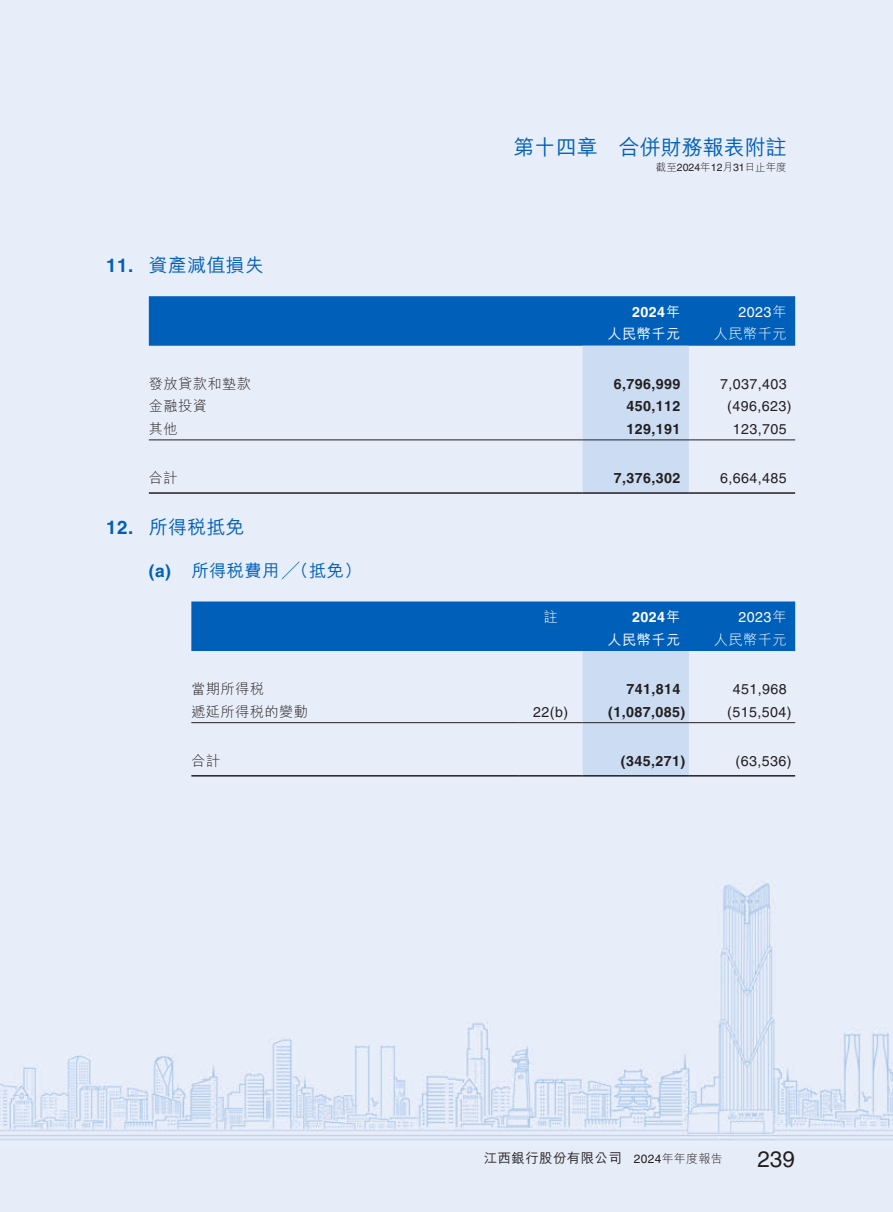
<style>
.page{position:relative;width:893px;height:1212px;background:#e7edf8}
.page>*{position:absolute;margin:0;border:0;box-sizing:border-box;transform-origin:0 0}
.t1{font:22.5px "Helvetica LT Std";color:#231f20}
.t2{font:500 21px "M Hei HK";color:#005fb9}
.t3{font:500 18.75px "M Hei HK";letter-spacing:.03em;color:#005fb9}
.t4{font:500 17.25px "M Hei HK";letter-spacing:.03em;color:#005fb9}
.t5{font:14.25px "Helvetica LT Std";letter-spacing:.03em;color:#231f20}
.t6{font:700 14.25px "Helvetica LT Std";letter-spacing:.03em;color:#231f20}
.t7{font:300 14.25px "M Hei HK";letter-spacing:.03em;color:#231f20}
.t8{font:300 14.25px "M Hei HK";letter-spacing:.03em;color:#fff}
.t9{font:700 14.25px "Helvetica LT Std";letter-spacing:.03em;color:#fff}
.t10{font:14.25px "Helvetica LT Std";letter-spacing:.03em;color:#fff}
.t11{font:500 14.25px "M Hei HK";letter-spacing:.03em;color:#fff}
.t12{font:500 13.5px "M Hei HK";letter-spacing:.025em;color:#231f20}
.t13{font:300 10.5px "M Hei HK";color:#231f20}
.s1{font-family:"Helvetica LT Std";font-weight:700}
.s2{font-family:"Helvetica LT Std";font-weight:400}
.s3{font-family:"M Hei HK";font-weight:500}
.s4{font-family:"M Hei HK";font-weight:300}
.s5{font-family:"Helvetica LT Std";font-weight:400;font-size:12px}
.s6{font-weight:300;font-size:12px}
</style>
<div class="page">
<img style="left:0;top:296px;width:893px;height:845px">
<svg style="left:149px;top:296px;width:646px;height:196px"></svg>
<hr style="left:149px;top:439px;width:434px;height:1px;background:#231f20">
<hr style="left:583px;top:439px;width:106px;height:1px;background:#231f20">
<hr style="left:689px;top:439px;width:106px;height:1px;background:#231f20">
<hr style="left:149px;top:492px;width:434px;height:2px;background:#231f20">
<hr style="left:583px;top:492px;width:106px;height:2px;background:#231f20">
<hr style="left:689px;top:492px;width:106px;height:2px;background:#231f20">
<svg style="left:191px;top:601px;width:604px;height:174px"></svg>
<hr style="left:191px;top:722px;width:328px;height:1px;background:#231f20">
<hr style="left:519px;top:722px;width:64px;height:1px;background:#231f20">
<hr style="left:583px;top:722px;width:106px;height:1px;background:#231f20">
<hr style="left:689px;top:722px;width:106px;height:1px;background:#231f20">
<hr style="left:191px;top:775px;width:328px;height:1px;background:#231f20">
<hr style="left:519px;top:775px;width:64px;height:1px;background:#231f20">
<hr style="left:583px;top:775px;width:106px;height:1px;background:#231f20">
<hr style="left:689px;top:775px;width:106px;height:1px;background:#231f20">
<h2 class="t2" style="left:514px;top:132px;width:274px">第十四章 合併財務報表附註</h2>
<h3 class="t3" style="left:106px;top:251px;width:159px"><span class="s1">11.</span> 資產減值損失</h3>
<p class="t13" style="left:656px;top:162px;width:132px">截至<span class="s2">2024</span>年<span class="s2">12</span>月<span class="s2">31</span>日止年度</p>
<p class="t9" style="left:632px;top:303px;width:50px">2024<span class="s3">年</span></p>
<p class="t10" style="left:738px;top:304px;width:50px">2023<span class="s4">年</span></p>
<p class="t11" style="left:607px;top:324px;width:74px">人民幣千元</p>
<p class="t8" style="left:714px;top:327px;width:74px">人民幣千元</p>
<p class="t7" style="left:149px;top:376px;width:104px">發放貸款和墊款</p>
<p class="t6" style="left:614px;top:375px;width:68px">6,796,999</p>
<p class="t5" style="left:720px;top:376px;width:68px">7,037,403</p>
<p class="t7" style="left:149px;top:399px;width:60px">金融投資</p>
<p class="t6" style="left:626px;top:398px;width:55px">450,112</p>
<p class="t5" style="left:727px;top:398px;width:66px">(496,623)</p>
<p class="t7" style="left:149px;top:421px;width:30px">其他</p>
<p class="t6" style="left:626px;top:420px;width:55px">129,191</p>
<p class="t5" style="left:733px;top:421px;width:55px">123,705</p>
<p class="t7" style="left:149px;top:471px;width:30px">合計</p>
<p class="t6" style="left:614px;top:470px;width:68px">7,376,302</p>
<p class="t5" style="left:720px;top:470px;width:68px">6,664,485</p>
<h3 class="t3" style="left:106px;top:513px;width:140px"><span class="s1">12.</span> 所得稅抵免</h3>
<p class="t4" style="left:149px;top:558px;width:214px"><span class="s1">(a)</span> 所得稅費用 ╱（抵免）</p>
<p class="t8" style="left:544px;top:610px;width:16px">註</p>
<p class="t9" style="left:632px;top:608px;width:50px">2024<span class="s3">年</span></p>
<p class="t10" style="left:738px;top:609px;width:50px">2023<span class="s4">年</span></p>
<p class="t11" style="left:607px;top:629px;width:74px">人民幣千元</p>
<p class="t8" style="left:714px;top:632px;width:74px">人民幣千元</p>
<p class="t7" style="left:191px;top:682px;width:74px">當期所得稅</p>
<p class="t6" style="left:626px;top:680px;width:55px">741,814</p>
<p class="t5" style="left:733px;top:681px;width:55px">451,968</p>
<p class="t7" style="left:191px;top:704px;width:118px">遞延所得稅的變動</p>
<p class="t5" style="left:533px;top:703px;width:36px">22(b)</p>
<p class="t6" style="left:608px;top:703px;width:78px">(1,087,085)</p>
<p class="t5" style="left:727px;top:703px;width:66px">(515,504)</p>
<p class="t7" style="left:191px;top:754px;width:30px">合計</p>
<p class="t6" style="left:621px;top:752px;width:66px">(345,271)</p>
<p class="t5" style="left:736px;top:753px;width:57px">(63,536)</p>
<p class="t12" style="left:484px;top:1148px;width:240px">江西銀行股份有限公司 <span class="s5">2024</span><span class="s6">年年度報告</span></p>
<h1 class="t1" style="left:757px;top:1146px;width:39px">239</h1>
</div>
